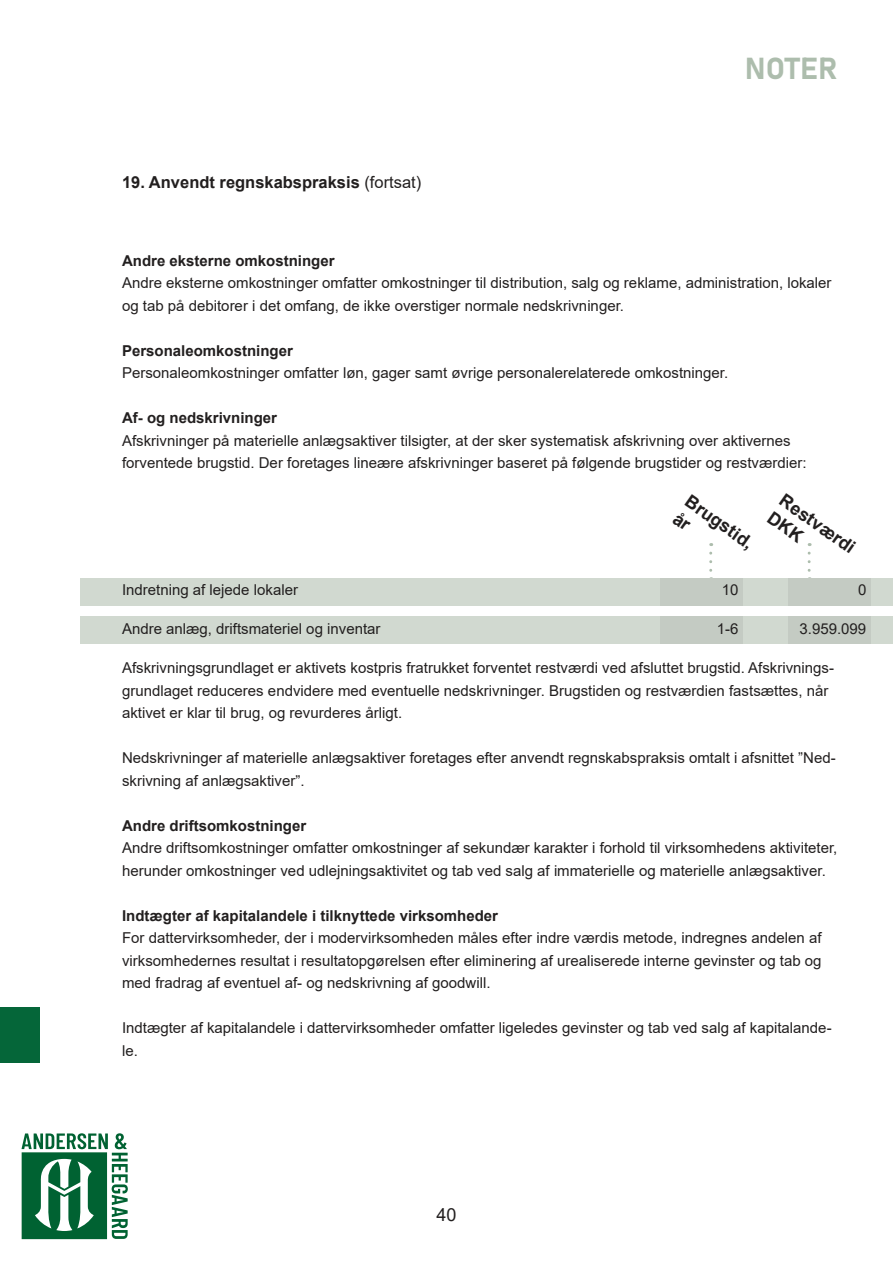
<style>
.page{position:relative;width:893px;height:1263px;background:#fff}
.page>*{position:absolute;margin:0;border:0;box-sizing:border-box;transform-origin:0 0}
.t1{font:30px "Bahnschrift";color:#adbdad}
.t2{font:700 18px/21px "Arial";color:#221f1f}
.t3{font:18px "Arial";color:#221f1f}
.t4{font:700 16.5px "Arial";color:#221f1f}
.t5{font:15px/22.5px "Arial";color:#221f1f}
.t6{font:700 15px "Arial";color:#221f1f}
.s1{font-weight:400}
</style>
<div class="page">
<div style="left:0;top:1008px;width:39px;height:55px;background:#056639"></div>
<svg style="left:22px;top:1133px;width:106px;height:106px"></svg>
<svg style="left:808px;top:553px;width:3px;height:25px"></svg>
<svg style="left:709px;top:553px;width:3px;height:25px"></svg>
<div style="left:81px;top:578px;width:812px;height:27px;background:#d1d9d0"></div>
<div style="left:81px;top:616px;width:812px;height:27px;background:#d1d9d0"></div>
<div style="left:788px;top:616px;width:83px;height:27px;background:#c4cbc3"></div>
<div style="left:788px;top:578px;width:83px;height:27px;background:#c4cbc3"></div>
<div style="left:660px;top:578px;width:83px;height:27px;background:#c4cbc3"></div>
<div style="left:660px;top:616px;width:83px;height:27px;background:#c4cbc3"></div>
<p class="t4" style="left:122px;top:175px;width:301px">19. Anvendt regnskabspraksis <span class="s1">(fortsat)</span></p>
<h1 class="t1" style="left:745px;top:51px;width:94px">NOTER</h1>
<p class="t6" style="left:122px;top:254px;width:214px">Andre eksterne omkostninger</p>
<p class="t5" style="left:122px;top:273px;width:711px">Andre eksterne omkostninger omfatter omkostninger til distribution, salg og reklame, administration, lokaler og tab på debitorer i det omfang, de ikke overstiger normale nedskrivninger.</p>
<p class="t6" style="left:122px;top:344px;width:172px">Personaleomkostninger</p>
<p class="t5" style="left:122px;top:363px;width:608px">Personaleomkostninger omfatter løn, gager samt øvrige personalerelaterede omkostninger.</p>
<p class="t6" style="left:122px;top:412px;width:157px">Af- og nedskrivninger</p>
<p class="t5" style="left:122px;top:430px;width:686px">Afskrivninger på materielle anlægsaktiver tilsigter, at der sker systematisk afskrivning over aktivernes forventede brugstid. Der foretages lineære afskrivninger baseret på følgende brugstider og restværdier:</p>
<p class="t5" style="left:122px;top:579px;width:177px">Indretning af lejede lokaler</p>
<p class="t5" style="left:122px;top:619px;width:260px">Andre anlæg, driftsmateriel og inventar</p>
<p class="t2" style="left:692px;top:492px;width:81px;rotate:35deg">Brugstid, år</p>
<p class="t5" style="left:722px;top:580px;width:18px">10</p>
<p class="t5" style="left:717px;top:619px;width:23px">1-6</p>
<p class="t2" style="left:787px;top:491px;width:90px;rotate:35deg">Restværdi<br>DKK</p>
<p class="t5" style="left:858px;top:580px;width:10px">0</p>
<p class="t5" style="left:800px;top:619px;width:68px">3.959.099</p>
<p class="t5" style="left:122px;top:658px;width:713px">Afskrivningsgrundlaget er aktivets kostpris fratrukket forventet restværdi ved afsluttet brugstid. Afskrivnings&shy;grundlaget reduceres endvidere med eventuelle nedskrivninger. Brugstiden og restværdien fastsættes, når aktivet er klar til brug, og revurderes årligt.</p>
<p class="t5" style="left:122px;top:748px;width:715px">Nedskrivninger af materielle anlægsaktiver foretages efter anvendt regnskabspraksis omtalt i afsnittet ”Ned&shy;skrivning af anlægsaktiver”.</p>
<p class="t6" style="left:122px;top:819px;width:186px">Andre driftsomkostninger</p>
<p class="t5" style="left:122px;top:838px;width:717px">Andre driftsomkostninger omfatter omkostninger af sekundær karakter i forhold til virksomhedens aktiviteter, herunder omkostninger ved udlejningsaktivitet og tab ved salg af immaterielle og materielle anlægsaktiver.</p>
<p class="t6" style="left:122px;top:909px;width:377px">Indtægter af kapitalandele i tilknyttede virksomheder</p>
<p class="t5" style="left:122px;top:928px;width:701px;text-align:justify">For dattervirksomheder, der i modervirksomheden måles efter indre værdis metode, indregnes andelen af virksomhedernes resultat i resultatopgørelsen efter eliminering af urealiserede interne gevinster og tab og med fradrag af eventuel af- og nedskrivning af goodwill.</p>
<p class="t5" style="left:122px;top:1017px;width:711px">Indtægter af kapitalandele i dattervirksomheder omfatter ligeledes gevinster og tab ved salg af kapitalande&shy;le.</p>
<p class="t3" style="left:436px;top:1207px;width:22px">40</p>
</div>
